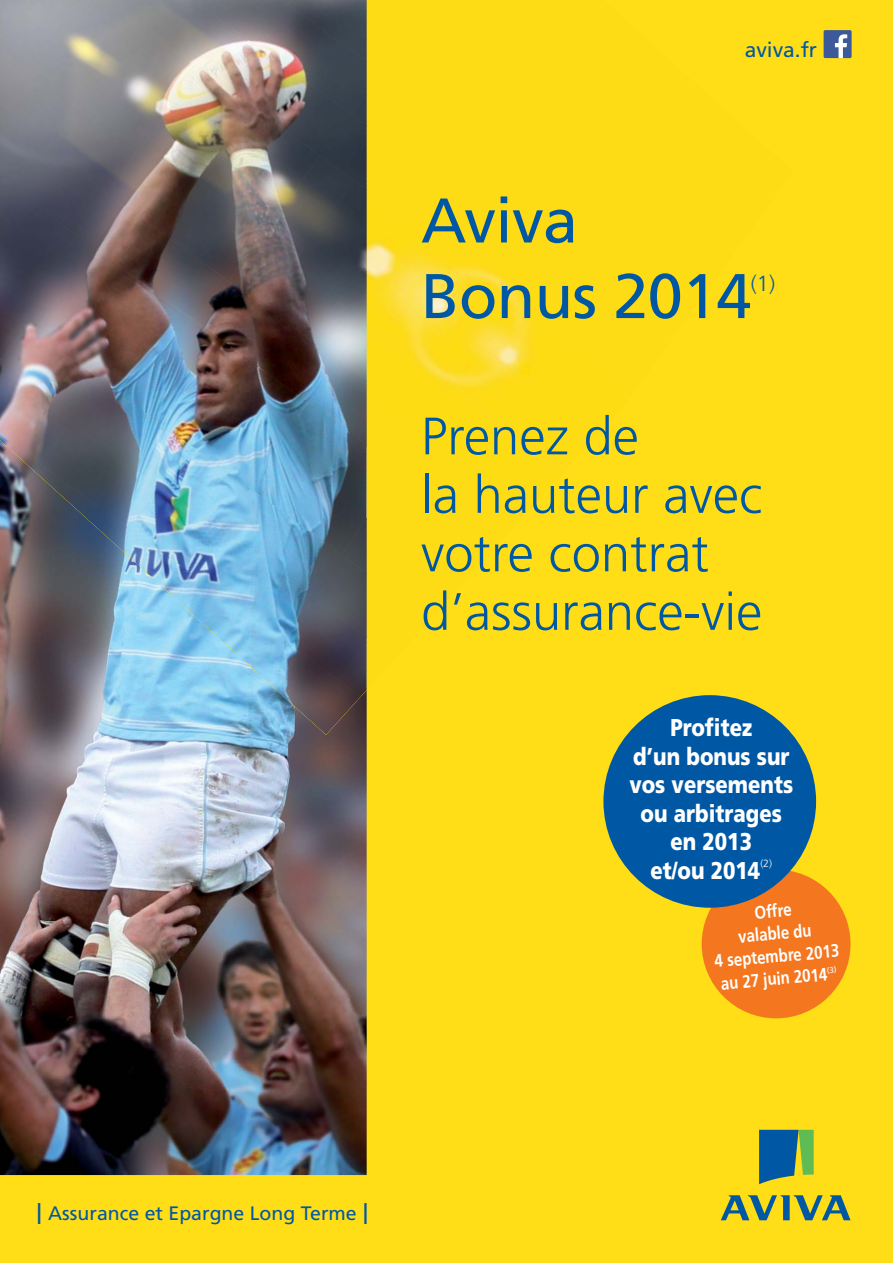
<style>
.page{position:relative;width:893px;height:1263px;background:#ffdd17}
.page>*{position:absolute;margin:0;border:0;box-sizing:border-box;transform-origin:0 0}
.t1{font:63px/75.6px "Frutiger";letter-spacing:-.01em;color:#0058a4}
.t2{font:300 52.5px/58.5px "Frutiger";color:#0058a4}
.t3{font:900 24.3px/28.5px "Frutiger";color:#fff;text-align:center;scale:.83 1}
.t4{font:300 21.9px "Frutiger";color:#0058a4}
.t5{font:21px "Frutiger";color:#0058a4}
.t6{font:19.5px "Frutiger";color:#0058a4}
.t7{font:700 18px/22.5px "Frutiger";color:#fff;text-align:center;scale:.83 1}
.t8{font:300 10.5px "Frutiger";color:#fff}
.s1{font-size:30px}
</style>
<div class="page">
<div style="left:702px;top:870px;width:148px;height:148px;background:#f47720;border-radius:50%"></div>
<img style="left:0;top:697px;width:367px;height:478px">
<div style="left:603px;top:695px;width:213px;height:213px;background:#0058a4;border-radius:50%"></div>
<img style="left:367px;top:242px;width:62px;height:18px">
<img style="left:367px;top:260px;width:164px;height:128px">
<img style="left:0;top:0;width:104px;height:115px">
<img style="left:0;top:115px;width:104px;height:61px">
<img style="left:104px;top:0;width:263px;height:176px">
<img style="left:0;top:176px;width:228px;height:130px">
<img style="left:0;top:306px;width:310px;height:54px">
<img style="left:192px;top:0;width:175px;height:126px">
<img style="left:0;top:360px;width:367px;height:337px">
<img style="left:280px;top:0;width:87px;height:63px">
<img style="left:0;top:432px;width:362px;height:303px">
<img style="left:228px;top:155px;width:139px;height:185px">
<img style="left:310px;top:256px;width:57px;height:114px">
<img style="left:350px;top:347px;width:17px;height:35px">
<img style="left:341px;top:518px;width:26px;height:56px">
<svg style="left:721px;top:1195px;width:129px;height:25px"></svg>
<svg style="left:759px;top:1130px;width:55px;height:54px"></svg>
<div style="left:823px;top:30px;width:28px;height:28px;background:#3c5a99;border-radius:2px"></div>
<svg style="left:835px;top:34px;width:12px;height:24px"></svg>
<p class="t5" style="left:745px;top:42px;width:74px">aviva.fr</p>
<h1 class="t1" style="left:421px;top:188px;width:332px">Aviva<br>Bonus 2014</h1>
<p class="t4" style="left:751px;top:274px;width:26px">(1)</p>
<h2 class="t2" style="left:421px;top:411px;width:343px">Prenez de<br>la hauteur avec votre contrat d’assurance-vie</h2>
<p class="t3" style="left:629px;top:716px;width:199px">Profitez<br>d’un bonus sur vos versements ou arbitrages en 2013<br>et/ou 2014</p>
<p class="t8" style="left:760px;top:859px;width:13px">(2)</p>
<p class="t7" style="left:710px;top:907px;width:152px;rotate:-5deg">Offre<br>valable du<br>4 septembre 2013 au 27 juin 2014</p>
<p class="t6" style="left:36px;top:1206px;width:334px"><span class="s1">I</span> Assurance et Epargne Long Terme <span class="s1">I</span></p>
</div>
